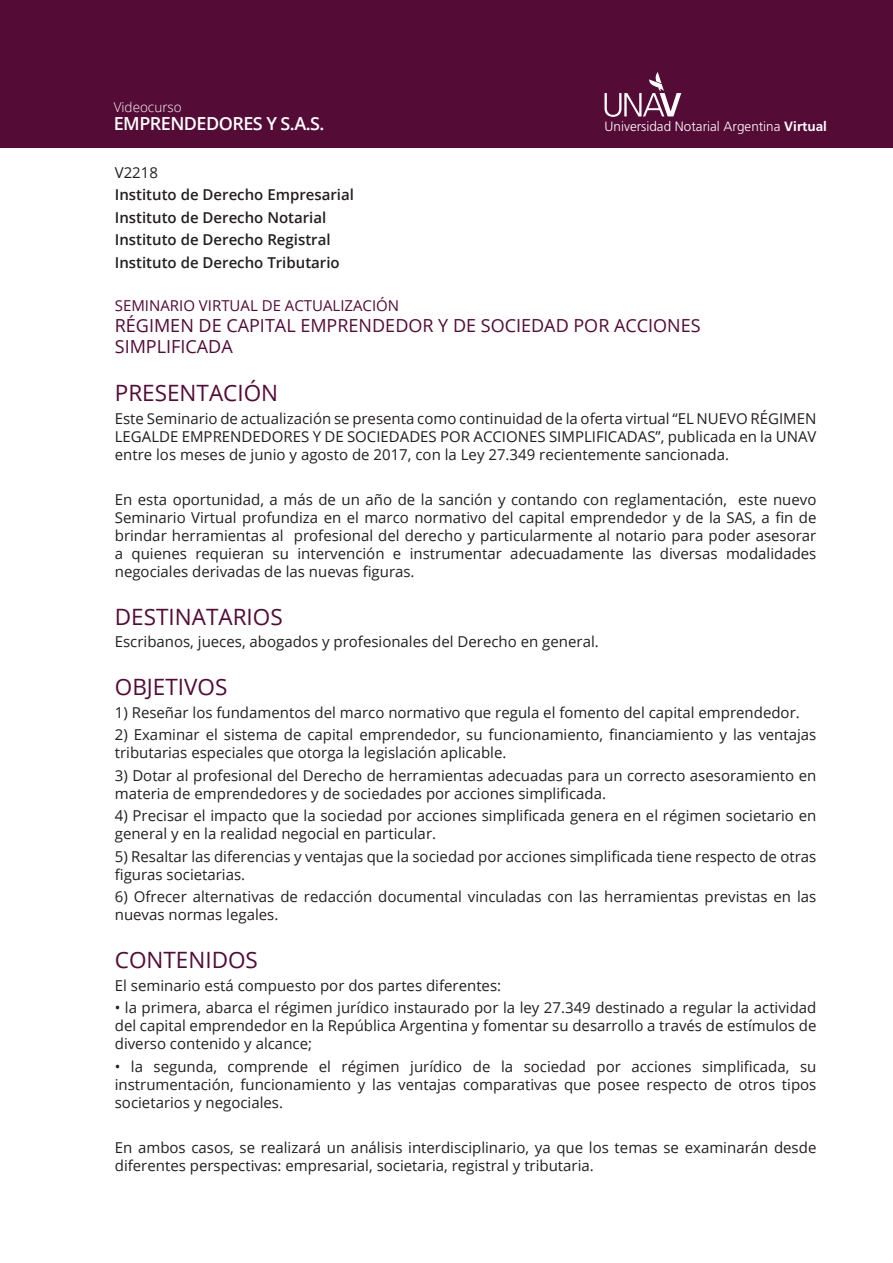
<style>
.page{position:relative;width:893px;height:1263px;background:#fff}
.page>*{position:absolute;margin:0;border:0;box-sizing:border-box;transform-origin:0 0}
.t1{font:22.5px "Open Sans";color:#540b36}
.t2{font:18px/21px "Open Sans";color:#540b36}
.Texto_independiente{font:600 18px "Open Sans";letter-spacing:-.03em;color:#fff}
.t3{font:15px/18px "Open Sans";color:#231f20}
.t4{font:600 15px "Open Sans";color:#231f20}
.t5{font:15px "Open Sans";color:#540b36}
.t6{font:300 13.5px "Frutiger";color:#fff}
.Texto_independiente-2{font:300 13.5px "Open Sans";color:#fff}
.s1{font-weight:700}
</style>
<div class="page">
<div style="left:0;top:0;width:893px;height:148px;background:#540b36"></div>
<svg style="left:604px;top:72px;width:77px;height:45px"></svg>
<p class="Texto_independiente-2" style="left:114px;top:98px;width:70px">Videocurso</p>
<p class="Texto_independiente" style="left:114px;top:111px;width:212px">EMPRENDEDORES Y S.A.S.</p>
<p class="t6" style="left:604px;top:118px;width:224px">Universidad Notarial Argentina <span class="s1">Virtual</span></p>
<p class="t3" style="left:115px;top:163px;width:45px">V2218</p>
<p class="t4" style="left:115px;top:184px;width:241px">Instituto de Derecho Empresarial</p>
<p class="t4" style="left:115px;top:207px;width:213px">Instituto de Derecho Notarial</p>
<p class="t4" style="left:115px;top:229px;width:217px">Instituto de Derecho Registral</p>
<p class="t4" style="left:115px;top:252px;width:226px">Instituto de Derecho Tributario</p>
<p class="t5" style="left:115px;top:296px;width:286px">SEMINARIO VIRTUAL DE ACTUALIZACIÓN</p>
<p class="t2" style="left:115px;top:315px;width:587px">RÉGIMEN DE CAPITAL EMPRENDEDOR Y DE SOCIEDAD POR ACCIONES<br>SIMPLIFICADA</p>
<p class="t1" style="left:115px;top:378px;width:28px">Presentación</p>
<p class="t3" style="left:115px;top:409px;width:703px;text-align:justify">Este Seminario de actualización se presenta como continuidad de la oferta virtual “EL NUEVO RÉGIMEN LEGALDE EMPRENDEDORES Y DE SOCIEDADES POR ACCIONES SIMPLIFICADAS”, publicada en la UNAV entre los meses de junio y agosto de 2017, con la Ley 27.349 recientemente sancionada.</p>
<p class="t3" style="left:115px;top:490px;width:703px;text-align:justify">En esta oportunidad, a más de un año de la sanción y contando con reglamentación, este nuevo Seminario Virtual profundiza en el marco normativo del capital emprendedor y de la SAS, a fin de brindar herramientas al profesional del derecho y particularmente al notario para poder asesorar a quienes requieran su intervención e instrumentar adecuadamente las diversas modalidades negociales derivadas de las nuevas figuras.</p>
<p class="t1" style="left:115px;top:601px;width:30px">Destinatarios</p>
<p class="t3" style="left:115px;top:632px;width:485px">Escribanos, jueces, abogados y profesionales del Derecho en general.</p>
<p class="t1" style="left:115px;top:672px;width:51px">Objetivos</p>
<p class="t3" style="left:115px;top:703px;width:686px">1) Reseñar los fundamentos del marco normativo que regula el fomento del capital emprendedor.</p>
<p class="t3" style="left:115px;top:725px;width:703px">2) Examinar el sistema de capital emprendedor, su funcionamiento, financiamiento y las ventajas tributarias especiales que otorga la legislación aplicable.</p>
<p class="t3" style="left:115px;top:766px;width:703px">3) Dotar al profesional del Derecho de herramientas adecuadas para un correcto asesoramiento en materia de emprendedores y de sociedades por acciones simplificada.</p>
<p class="t3" style="left:115px;top:806px;width:703px">4) Precisar el impacto que la sociedad por acciones simplificada genera en el régimen societario en general y en la realidad negocial en particular.</p>
<p class="t3" style="left:115px;top:847px;width:703px">5) Resaltar las diferencias y ventajas que la sociedad por acciones simplificada tiene respecto de otras figuras societarias.</p>
<p class="t3" style="left:115px;top:887px;width:703px">6) Ofrecer alternativas de redacción documental vinculadas con las herramientas previstas en las nuevas normas legales.</p>
<p class="t1" style="left:115px;top:945px;width:30px">Contenidos</p>
<p class="t3" style="left:115px;top:976px;width:388px">El seminario está compuesto por dos partes diferentes:</p>
<p class="t3" style="left:115px;top:998px;width:703px;text-align:justify">• la primera, abarca el régimen jurídico instaurado por la ley 27.349 destinado a regular la actividad del capital emprendedor en la República Argentina y fomentar su desarrollo a través de estímulos de diverso contenido y alcance;</p>
<p class="t3" style="left:115px;top:1057px;width:703px;text-align:justify">• la segunda, comprende el régimen jurídico de la sociedad por acciones simplificada, su instrumentación, funcionamiento y las ventajas comparativas que posee respecto de otros tipos societarios y negociales.</p>
<p class="t3" style="left:115px;top:1138px;width:703px">En ambos casos, se realizará un análisis interdisciplinario, ya que los temas se examinarán desde diferentes perspectivas: empresarial, societaria, registral y tributaria.</p>
</div>
